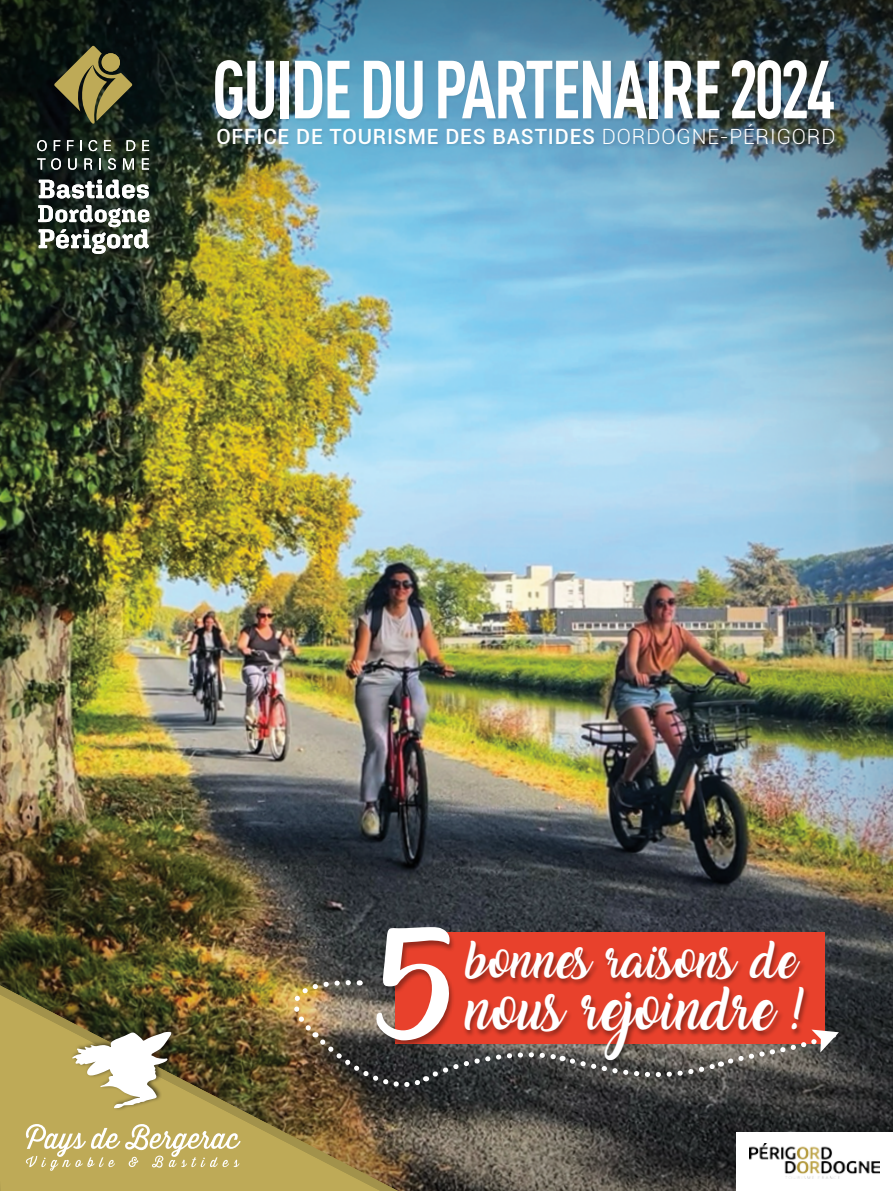
<style>
.page{position:relative;width:893px;height:1191px;background:#fff}
.page>*{position:absolute;margin:0;border:0;box-sizing:border-box;transform-origin:0 0}
.t1{font:103.35px "Amarillo";color:#fff}
.t2{font:700 condensed 80.85px "DIN Pro";letter-spacing:-.03em;color:#fff;scale:.91 1}
.t3{font:38.7px "Amarillo";color:#fff}
.t4{font:33.15px "Amarillo";color:#fff}
.t5{font:500 21px "Roboto";letter-spacing:.04em;color:#fff}
.s1{font-weight:300}
</style>
<div class="page">
<img style="left:0;top:0;width:893px;height:1191px">
<div style="left:736px;top:1132px;width:157px;height:59px;background:#fff"></div>
<div style="left:395px;top:932px;width:429px;height:111px;background:#e8412c"></div>
<div style="left:215px;top:61px;width:622px;height:85px;background:#000;opacity:.07"></div>
<div style="left:463px;top:941px;width:346px;height:126px;background:#000;opacity:.36"></div>
<div style="left:374px;top:927px;width:81px;height:120px;background:#000;opacity:.36"></div>
<img style="left:750px;top:1143px;width:129px;height:35px">
<svg style="left:535px;top:977px;width:304px;height:111px"></svg>
<svg style="left:54px;top:46px;width:78px;height:78px"></svg>
<svg style="left:39px;top:180px;width:110px;height:18px"></svg>
<svg style="left:38px;top:205px;width:111px;height:49px"></svg>
<svg style="left:37px;top:140px;width:10px;height:11px"></svg>
<svg style="left:54px;top:140px;width:6px;height:11px"></svg>
<svg style="left:67px;top:140px;width:7px;height:11px"></svg>
<svg style="left:80px;top:140px;width:2px;height:11px"></svg>
<svg style="left:89px;top:140px;width:8px;height:11px"></svg>
<svg style="left:104px;top:140px;width:7px;height:11px"></svg>
<svg style="left:127px;top:140px;width:8px;height:11px"></svg>
<svg style="left:142px;top:140px;width:7px;height:11px"></svg>
<svg style="left:37px;top:158px;width:24px;height:12px"></svg>
<svg style="left:68px;top:158px;width:9px;height:12px"></svg>
<svg style="left:84px;top:158px;width:8px;height:12px"></svg>
<svg style="left:100px;top:158px;width:1px;height:12px"></svg>
<svg style="left:108px;top:158px;width:8px;height:12px"></svg>
<svg style="left:123px;top:158px;width:11px;height:12px"></svg>
<svg style="left:142px;top:158px;width:7px;height:12px"></svg>
<div style="left:102px;top:53px;width:18px;height:19px;background:#beaa57;border-radius:50%"></div>
<img style="left:0;top:975px;width:535px;height:216px">
<img style="left:0;top:988px;width:503px;height:203px">
<svg style="left:26px;top:1124px;width:215px;height:46px"></svg>
<div style="left:70px;top:1026px;width:107px;height:85px;background:#000;opacity:.59"></div>
<svg style="left:72px;top:1032px;width:99px;height:76px"></svg>
<h2 class="t2" style="left:212px;top:28px;width:687px">GUIDE DU PARTENAIRE 2024</h2>
<p class="t5" style="left:216px;top:121px;width:621px">OFFICE DE TOURISME DES BASTIDES <span class="s1">DORDOGNE-PÉRIGORD</span></p>
<h1 class="t1" style="left:378px;top:946px;width:76px">5</h1>
<h3 class="t4" style="left:466px;top:946px;width:333px">bonnes raisons de</h3>
<h3 class="t3" style="left:466px;top:994px;width:338px">nous rejoindre !</h3>
</div>
